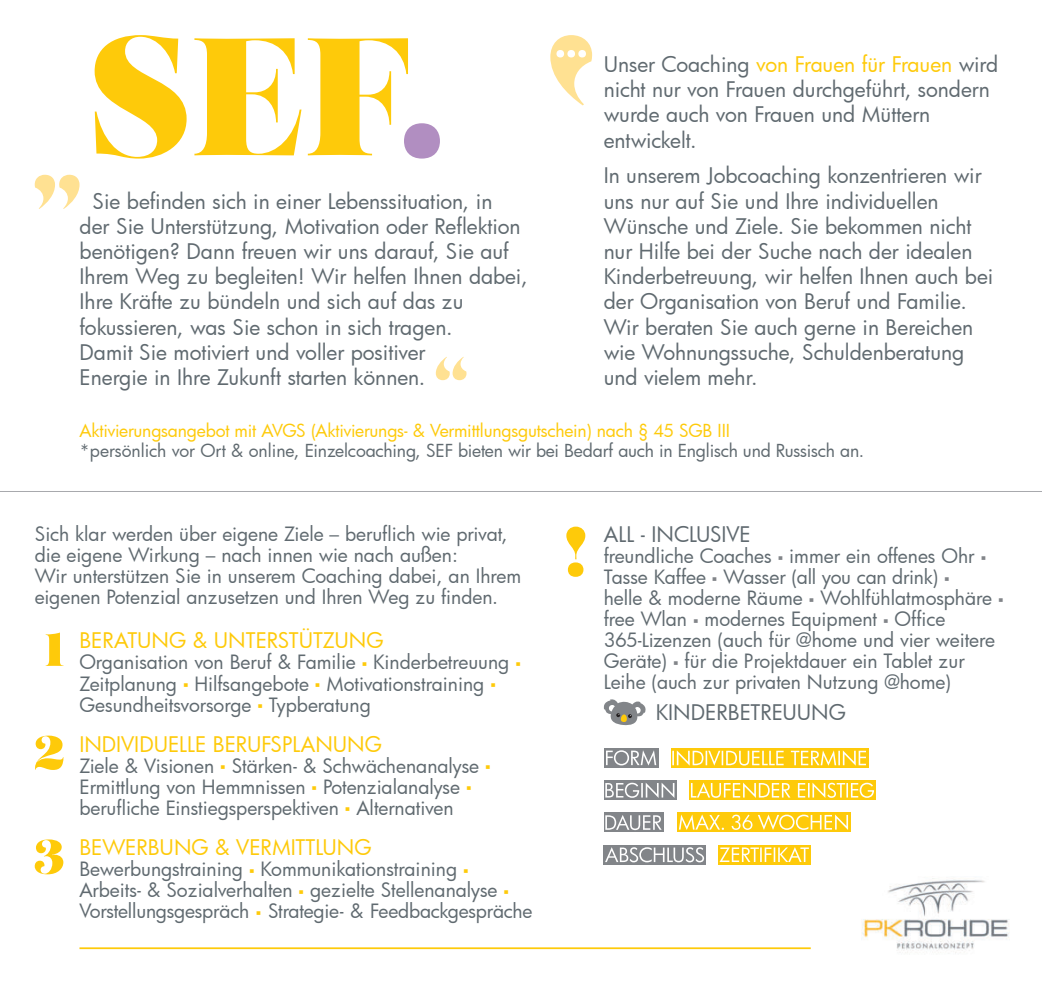
<style>
.page{position:relative;width:1042px;height:983px;background:#fff}
.page>*{position:absolute;margin:0;border:0;box-sizing:border-box;transform-origin:0 0}
.t1{font:21px/25.2px "Futura";color:#606a70}
.t2{font:21px "Futura";color:#feca0a}
.t3{font:19.25px/21px "Futura";letter-spacing:-.005em;color:#606a70}
.t4{font:17.5px "Futura";letter-spacing:-.01em;color:#606a70}
.t5{font:17.5px "Futura";letter-spacing:-.01em;color:#feca0a}
.s1{color:#feca0a}
</style>
<div class="page">
<svg style="left:671px;top:748px;width:197px;height:19px"></svg>
<svg style="left:672px;top:750px;width:194px;height:15px;background:#fed951"></svg>
<svg style="left:677px;top:812px;width:173px;height:19px"></svg>
<svg style="left:679px;top:814px;width:169px;height:15px;background:#fed646"></svg>
<svg style="left:35px;top:839px;width:28px;height:35px"></svg>
<div style="left:404px;top:123px;width:36px;height:35px;background:#b18ec1;border-radius:50%"></div>
<svg style="left:95px;top:35px;width:313px;height:123px"></svg>
<svg style="left:689px;top:780px;width:187px;height:19px"></svg>
<svg style="left:691px;top:782px;width:183px;height:15px"></svg>
<svg style="left:604px;top:780px;width:73px;height:19px"></svg>
<svg style="left:605px;top:782px;width:69px;height:15px"></svg>
<svg style="left:46px;top:632px;width:15px;height:33px"></svg>
<svg style="left:35px;top:735px;width:28px;height:34px"></svg>
<div style="left:718px;top:844px;width:93px;height:20px;background:linear-gradient(to right,#feca0c,#feca0a)"></div>
<div style="left:604px;top:844px;width:102px;height:20px;background:#828589"></div>
<svg style="left:605px;top:847px;width:99px;height:15px"></svg>
<svg style="left:719px;top:846px;width:90px;height:15px"></svg>
<img style="left:861px;top:878px;width:148px;height:75px">
<hr style="left:79px;top:947px;width:732px;height:1px;background:#feca0a">
<svg style="left:566px;top:526px;width:19px;height:50px"></svg>
<div style="left:604px;top:812px;width:59px;height:20px;background:linear-gradient(to right,#828589,#828589)"></div>
<svg style="left:605px;top:814px;width:56px;height:15px"></svg>
<div style="left:604px;top:747px;width:54px;height:20px;background:#828589"></div>
<svg style="left:606px;top:750px;width:50px;height:15px"></svg>
<hr style="left:0;top:491px;width:1042px;height:1px;background:#a8a9ad">
<svg style="left:603px;top:699px;width:43px;height:26px"></svg>
<svg style="left:35px;top:175px;width:45px;height:34px"></svg>
<svg style="left:436px;top:357px;width:30px;height:23px"></svg>
<svg style="left:550px;top:35px;width:42px;height:70px"></svg>
<p class="t1" style="left:80px;top:188px;width:450px;text-indent:13px">Sie befinden sich in einer Lebenssituation, in<br>der Sie Unterstützung, Motivation oder Reflektion benötigen? Dann freuen wir uns darauf, Sie auf Ihrem Weg zu begleiten! Wir helfen Ihnen dabei, Ihre Kräfte zu bündeln und sich auf das zu fokussieren, was Sie schon in sich tragen.<br>Damit Sie motiviert und voller positiver<br>Energie in Ihre Zukunft starten können.</p>
<p class="t1" style="left:604px;top:53px;width:396px">Unser Coaching <span class="s1">von Frauen für Frauen</span> wird nicht nur von Frauen durchgeführt, sondern wurde auch von Frauen und Müttern entwickelt.</p>
<p class="t1" style="left:604px;top:163px;width:391px">In unserem Jobcoaching konzentrieren wir uns nur auf Sie und Ihre individuellen Wünsche und Ziele. Sie bekommen nicht nur Hilfe bei der Suche nach der idealen Kinderbetreuung, wir helfen Ihnen auch bei der Organisation von Beruf und Familie.<br>Wir beraten Sie auch gerne in Bereichen wie Wohnungssuche, Schuldenberatung und vielem mehr.</p>
<p class="t5" style="left:80px;top:419px;width:652px">Aktivierungsangebot mit AVGS (Aktivierungs- &amp; Vermittlungsgutschein) nach § 45 SGB III</p>
<p class="t4" style="left:80px;top:438px;width:786px">*persönlich vor Ort &amp; online, Einzelcoaching, SEF bieten wir bei Bedarf auch in Englisch und Russisch an.</p>
<p class="t3" style="left:35px;top:523px;width:488px">Sich klar werden über eigene Ziele – beruflich wie privat, die eigene Wirkung – nach innen wie nach außen:<br>Wir unterstützen Sie in unserem Coaching dabei, an Ihrem eigenen Potenzial anzusetzen und Ihren Weg zu finden.</p>
<p class="t2" style="left:79px;top:626px;width:306px">BERATUNG &amp; UNTERSTÜTZUNG</p>
<p class="t3" style="left:79px;top:651px;width:431px">Organisation von Beruf &amp; Familie Kinderbetreuung<br>Zeitplanung Hilfsangebote Motivationstraining<br>Gesundheitsvorsorge Typberatung</p>
<p class="t2" style="left:79px;top:729px;width:304px">INDIVIDUELLE BERUFSPLANUNG</p>
<p class="t3" style="left:79px;top:754px;width:401px">Ziele &amp; Visionen Stärken- &amp; Schwächenanalyse<br>Ermittlung von Hemmnissen Potenzialanalyse berufliche Einstiegsperspektiven Alternativen</p>
<p class="t2" style="left:79px;top:833px;width:294px">BEWERBUNG &amp; VERMITTLUNG</p>
<p class="t3" style="left:79px;top:858px;width:455px">Bewerbungstraining Kommunikationstraining<br>Arbeits- &amp; Sozialverhalten gezielte Stellenanalyse<br>Vorstellungsgespräch Strategie- &amp; Feedbackgespräche</p>
<p class="t1" style="left:604px;top:521px;width:148px">ALL - INCLUSIVE</p>
<p class="t3" style="left:604px;top:547px;width:393px">freundliche Coaches immer ein offenes Ohr Tasse Kaffee Wasser (all you can drink)<br>helle &amp; moderne Räume Wohlfühlatmosphäre free Wlan modernes Equipment Office 365-Lizenzen (auch für @home und vier weitere Geräte) für die Projektdauer ein Tablet zur Leihe (auch zur privaten Nutzung @home)</p>
<p class="t1" style="left:656px;top:699px;width:192px">KINDERBETREUUNG</p>
</div>
